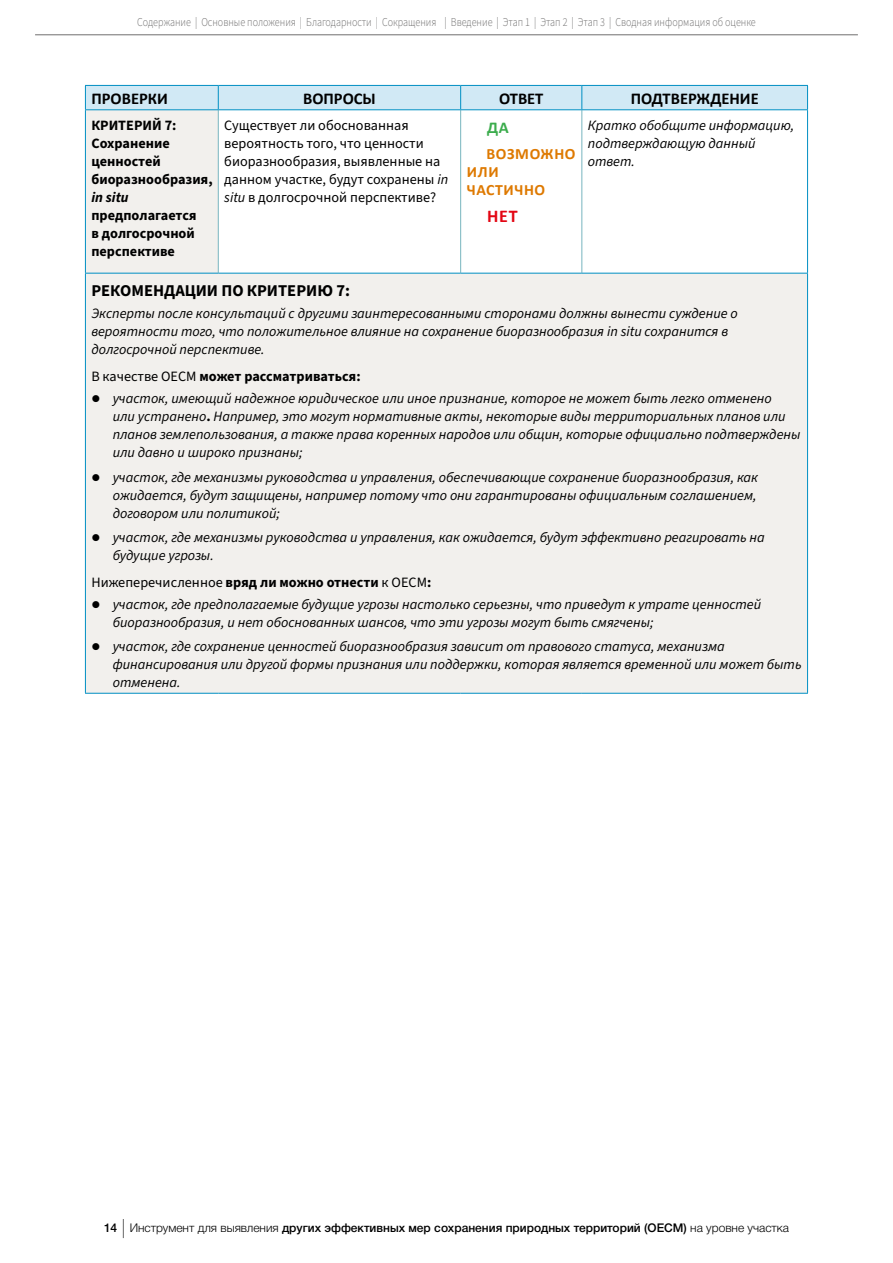
<style>
.page{position:relative;width:893px;height:1263px;background:#fff}
.page>*{position:absolute;margin:0;border:0;box-sizing:border-box;transform-origin:0 0}
.t1{font:700 18px "Calibri";color:#e30613}
.t2{font:700 16.5px "Calibri";color:#000}
.t3{font:700 16.5px "Source Sans 3";color:#000}
.t4{font:700 16.5px "Calibri";color:#3cac4d}
.t5{font:700 15.75px/18px "Calibri";letter-spacing:.04em;color:#de7900}
.t6{font:italic 14.25px/18px "Source Sans 3";color:#000}
.t7{font:14.25px/18px "Source Sans 3";color:#000}
.t8{font:700 14.25px/18px "Source Sans 3";color:#000}
.t9{font:italic 700 14.25px "Source Sans 3";color:#000}
.t10{font:300 12px "Source Sans 3";color:#706f6f;scale:.84 1}
.t11{font:500 12px "Helvetica Neue Cyr";color:#000}
.s1{font-style:italic}
.s2{font-style:normal}
.s3{font-weight:700;font-style:normal}
.s4{font-weight:100;font-size:19.05px}
.s5{font-weight:300}
</style>
<div class="page">
<hr style="left:35px;top:35px;width:823px;height:1px;background:#706f6f">
<svg style="left:86px;top:110px;width:721px;height:583px;fill:#f2f0ed"></svg>
<hr style="left:807px;top:274px;width:1px;height:419px;background:#008fc3">
<hr style="left:218px;top:110px;width:1px;height:163px;background:#78b5bf">
<hr style="left:460px;top:110px;width:1px;height:163px;background:#78b5bf">
<hr style="left:581px;top:110px;width:1px;height:163px;background:#78b5bf">
<div style="left:85px;top:85px;width:723px;height:24px;background:#d1e9f5"></div>
<hr style="left:85px;top:109px;width:133px;height:1px;background:#008fc3">
<hr style="left:85px;top:110px;width:1px;height:163px;background:#008fc3">
<hr style="left:218px;top:109px;width:243px;height:1px;background:#008fc3">
<hr style="left:461px;top:109px;width:121px;height:1px;background:#008fc3">
<hr style="left:582px;top:109px;width:226px;height:1px;background:#008fc3">
<hr style="left:807px;top:110px;width:1px;height:163px;background:#008fc3">
<hr style="left:85px;top:273px;width:133px;height:1px;background:#008fc3">
<hr style="left:85px;top:274px;width:1px;height:419px;background:#008fc3">
<hr style="left:218px;top:273px;width:243px;height:1px;background:#008fc3">
<hr style="left:461px;top:273px;width:121px;height:1px;background:#008fc3">
<hr style="left:582px;top:273px;width:226px;height:1px;background:#008fc3">
<hr style="left:85px;top:693px;width:133px;height:1px;background:#008fc3">
<hr style="left:218px;top:693px;width:243px;height:1px;background:#008fc3">
<hr style="left:461px;top:693px;width:121px;height:1px;background:#008fc3">
<hr style="left:582px;top:693px;width:226px;height:1px;background:#008fc3">
<svg style="left:92px;top:395px;width:7px;height:7px"></svg>
<svg style="left:92px;top:474px;width:7px;height:7px"></svg>
<svg style="left:92px;top:534px;width:7px;height:7px"></svg>
<svg style="left:92px;top:601px;width:7px;height:7px"></svg>
<svg style="left:92px;top:643px;width:7px;height:7px"></svg>
<p class="t10" style="left:137px;top:14px;width:738px">Содержание | Основные положения | Благодарности | Сокращения | Введение | Этап 1 | Этап 2 | Этап 3 | Сводная информация об оценке</p>
<p class="t2" style="left:91px;top:87px;width:78px">ПРОВЕРКИ</p>
<p class="t2" style="left:303px;top:87px;width:74px">ВОПРОСЫ</p>
<p class="t2" style="left:499px;top:87px;width:46px">ОТВЕТ</p>
<p class="t2" style="left:631px;top:87px;width:130px">ПОДТВЕРЖДЕНИЕ</p>
<p class="t8" style="left:91px;top:117px;width:123px">КРИТЕРИЙ 7:<br>Сохранение ценностей биоразнообразия,</p>
<p class="t9" style="left:91px;top:188px;width:39px">in situ</p>
<p class="t8" style="left:91px;top:207px;width:107px">предполагается в долгосрочной перспективе</p>
<p class="t7" style="left:224px;top:117px;width:225px">Существует ли обоснованная вероятность того, что ценности биоразнообразия, выявленные на данном участке, будут сохранены <span class="s1">in situ</span> в долгосрочной перспективе?</p>
<p class="t4" style="left:487px;top:116px;width:23px">ДА</p>
<p class="t6" style="left:588px;top:117px;width:208px">Кратко обобщите информацию, подтверждающую данный ответ.</p>
<p class="t5" style="left:467px;top:145px;width:110px;text-indent:20px">ВОЗМОЖНО<br>ИЛИ<br>ЧАСТИЧНО</p>
<p class="t1" style="left:487px;top:203px;width:32px">НЕТ</p>
<p class="t3" style="left:91px;top:280px;width:260px">РЕКОМЕНДАЦИИ ПО КРИТЕРИЮ 7:</p>
<p class="t6" style="left:91px;top:305px;width:648px">Эксперты после консультаций с другими заинтересованными сторонами должны вынести суждение о вероятности того, что положительное влияние на сохранение биоразнообразия in situ сохранится в долгосрочной перспективе.</p>
<p class="t6" style="left:113px;top:366px;width:661px;line-height:22.2px;text-indent:-21px"><span class="s2">В качестве OECM</span> <span class="s3">может рассматриваться:<br></span>участок, имеющий надежное юридическое или иное признание, которое не может быть легко отменено</p>
<p class="t6" style="left:113px;top:408px;width:689px">или устранено<span class="s3">.</span> Например, это могут нормативные акты, некоторые виды территориальных планов или планов землепользования, а также права коренных народов или общин, которые официально подтверждены или давно и широко признаны;</p>
<p class="t6" style="left:113px;top:468px;width:647px;text-align:justify">участок, где механизмы руководства и управления, обеспечивающие сохранение биоразнообразия, как ожидается, будут защищены, например потому что они гарантированы официальным соглашением, договором или политикой;</p>
<p class="t6" style="left:113px;top:529px;width:654px">участок, где механизмы руководства и управления, как ожидается, будут эффективно реагировать на будущие угрозы.</p>
<p class="t6" style="left:113px;top:571px;width:650px;line-height:22.2px;text-indent:-21px"><span class="s2">Нижеперечисленное</span> <span class="s3">вряд ли можно отнести</span> <span class="s2">к OECM</span><span class="s3">:<br></span>участок, где предполагаемые будущие угрозы настолько серьезны, что приведут к утрате ценностей</p>
<p class="t6" style="left:113px;top:610px;width:614px;line-height:24.5px">биоразнообразия, и нет обоснованных шансов, что эти угрозы могут быть смягчены;<br>участок, где сохранение ценностей биоразнообразия зависит от правового статуса, механизма</p>
<p class="t6" style="left:113px;top:656px;width:690px">финансирования или другой формы признания или поддержки, которая является временной или может быть отменена.</p>
<p class="t11" style="left:104px;top:1221px;width:687px">14 <span class="s4">|</span> <span class="s5">Инструмент для выявления</span> других эффективных мер сохранения природных территорий (OECM) <span class="s5">на уровне участка</span></p>
</div>
